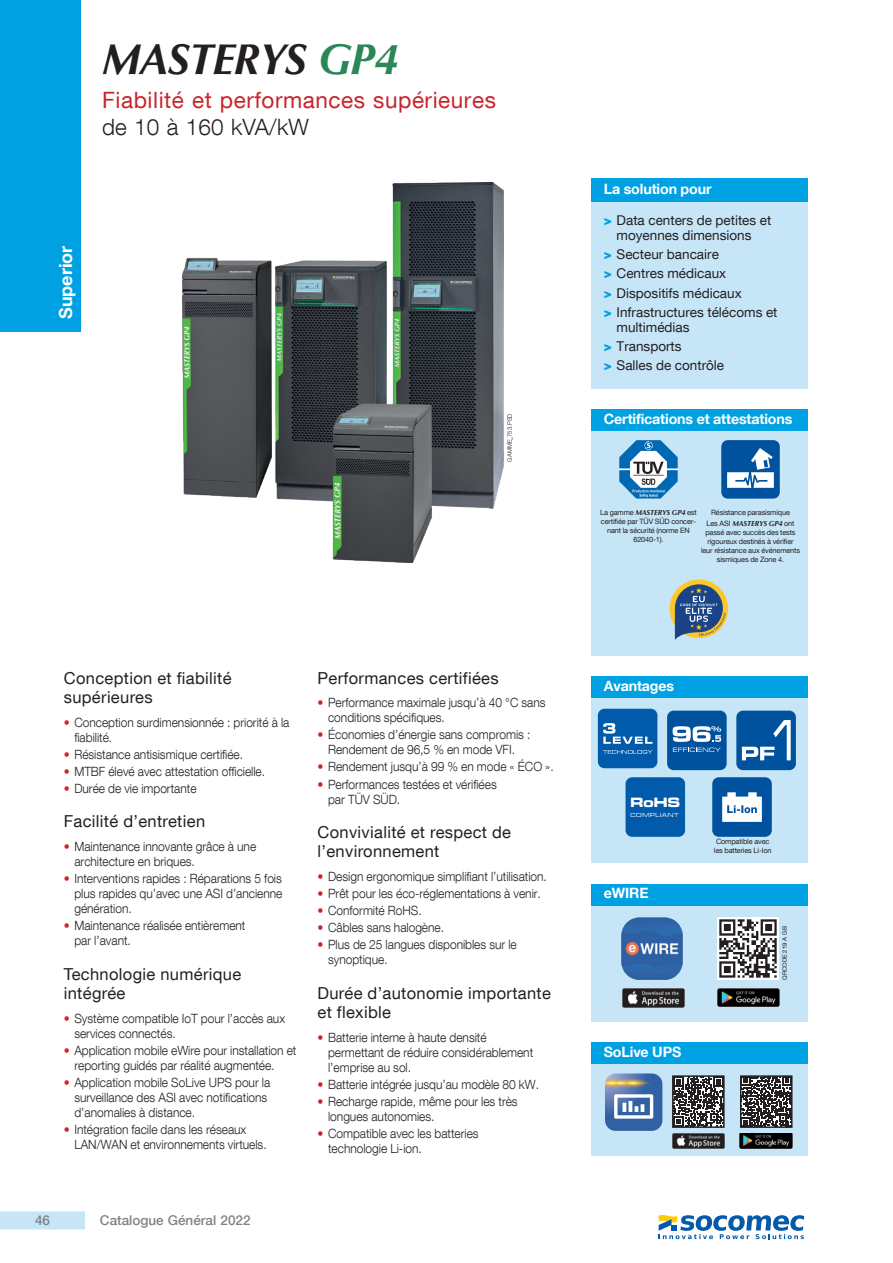
<style>
.page{position:relative;width:893px;height:1263px;background:#fff}
.page>*{position:absolute;margin:0;border:0;box-sizing:border-box;transform-origin:0 0}
.produit_page_1{font:italic 700 43.5px "Optima LT Std";letter-spacing:-.025em;color:#231f20}
.phase_puissance{font:22.5px "Helvetica Neue LT Com";letter-spacing:.025em;color:#c8242b}
.sous_titre_noir{font:300 22.5px "Helvetica Neue LT Com";letter-spacing:.01em;color:#231f20}
.t1{font:700 18px "Helvetica Neue LT Com";color:#fff}
.sous_titre_1ere_p{font:16.5px/19.5px "Helvetica Neue LT Com";letter-spacing:.02em;color:#231f20}
.navig_titre{font:700 14.25px "Helvetica Neue LT Com";letter-spacing:-.01em;color:#fff}
.t2{font:13.95px "Microgramma D Bold Exte";color:#fff}
.t3{font:13.5px/15px "Helvetica Neue LT Com";color:#231f20;text-align:center}
.t4{font:500 13.5px "Helvetica Neue LT Com";color:#808285}
.t5{font:300 12.75px/15px "Helvetica Neue LT Com";letter-spacing:-.005em;color:#231f20;scale:.94 1}
.legende_certif{font:7.35px/9px "Helvetica Neue LT Com";letter-spacing:-.02em;color:#231f20;text-align:center}
.reference{font:300 6px "Helvetica Neue LT Com";color:#231f20}
.référence_-_texte_co{font:6px "Helvetica Neue LT Com";color:#231f20}
.t6{font:6px "Microgramma D Medi Exte";letter-spacing:.1em;color:#fff}
.s1{color:#2b8758}
.s2{color:#c8242b}
.s3{font-weight:900;color:#00a1e3}
.s4{font-family:"Optima LT Std";font-weight:700;font-style:italic}
</style>
<div class="page">
<div style="left:0;top:1211px;width:85px;height:18px;background:#c6e6f8"></div>
<div style="left:0;top:0;width:81px;height:332px;background:#00a1e3"></div>
<img style="left:182px;top:182px;width:322px;height:380px">
<div style="left:591px;top:202px;width:217px;height:186px;background:#c6e6f8"></div>
<div style="left:591px;top:178px;width:217px;height:24px;background:#00a1e3"></div>
<div style="left:591px;top:905px;width:217px;height:116px;background:#c6e6f8"></div>
<div style="left:591px;top:884px;width:217px;height:21px;background:#00a1e3"></div>
<img style="left:622px;top:988px;width:63px;height:19px">
<img style="left:717px;top:988px;width:63px;height:19px">
<img style="left:621px;top:917px;width:62px;height:62px">
<img style="left:717px;top:917px;width:62px;height:62px">
<div style="left:591px;top:698px;width:217px;height:165px;background:#c6e6f8"></div>
<div style="left:591px;top:677px;width:217px;height:21px;background:#00a1e3"></div>
<div style="left:598px;top:709px;width:59px;height:59px;background:#015aaa;border-radius:7px"></div>
<svg style="left:603px;top:723px;width:49px;height:21px"></svg>
<svg style="left:603px;top:750px;width:50px;height:4px"></svg>
<div style="left:667px;top:711px;width:60px;height:59px;background:#00519e;border-radius:7px"></div>
<svg style="left:673px;top:748px;width:48px;height:4px"></svg>
<svg style="left:673px;top:726px;width:48px;height:16px"></svg>
<div style="left:736px;top:711px;width:60px;height:59px;background:#00519e;border-radius:7px"></div>
<svg style="left:742px;top:720px;width:49px;height:40px"></svg>
<div style="left:626px;top:777px;width:59px;height:60px;background:#015aaa;border-radius:7px"></div>
<div style="left:712px;top:777px;width:60px;height:60px;background:#00519e;border-radius:7px"></div>
<svg style="left:722px;top:792px;width:40px;height:30px"></svg>
<div style="left:591px;top:1064px;width:217px;height:92px;background:#c6e6f8"></div>
<div style="left:591px;top:1043px;width:217px;height:21px;background:#00a1e3"></div>
<svg style="left:605px;top:1073px;width:57px;height:58px;background:#6f8cb3"></svg>
<svg style="left:675px;top:1078px;width:47px;height:47px;background:#6d6a6b"></svg>
<div style="left:672px;top:1075px;width:53px;height:53px;border:2px solid #231f20"></div>
<svg style="left:743px;top:1078px;width:46px;height:47px;background:#615f5f"></svg>
<div style="left:740px;top:1075px;width:52px;height:53px;border:2px solid #231f20"></div>
<img style="left:672px;top:1133px;width:53px;height:15px">
<img style="left:740px;top:1133px;width:52px;height:15px">
<div style="left:591px;top:431px;width:217px;height:224px;background:#c6e6f8"></div>
<div style="left:591px;top:410px;width:217px;height:21px;background:#00a1e3"></div>
<svg style="left:619px;top:440px;width:59px;height:59px"></svg>
<div style="left:721px;top:440px;width:59px;height:59px;background:#00519e;border-radius:6px"></div>
<svg style="left:727px;top:448px;width:47px;height:40px"></svg>
<svg style="left:669px;top:579px;width:59px;height:59px"></svg>
<svg style="left:675px;top:584px;width:51px;height:56px;background:#6a7d8b"></svg>
<svg style="left:659px;top:1215px;width:145px;height:24px"></svg>
<p class="produit_page_1" style="left:102px;top:34px;width:298px">MASTERYS <span class="s1">GP4</span></p>
<p class="phase_puissance" style="left:102px;top:86px;width:395px">Fiabilité et performances supérieures</p>
<p class="sous_titre_noir" style="left:102px;top:114px;width:208px">de 10 à 160 kVA/kW</p>
<h3 class="t1" style="left:54px;top:319px;width:75px;rotate:-90deg">Superior</h3>
<p class="reference" style="left:506px;top:462px;width:50px;rotate:-90deg">GAMME_753.PSD</p>
<p class="sous_titre_1ere_p" style="left:64px;top:668px;width:169px">Conception et fiabilité supérieures</p>
<p class="t5" style="left:74px;top:714px;width:230px;text-indent:-11px"><span class="s2">•</span> Conception surdimensionnée : priorité à la fiabilité.</p>
<p class="t5" style="left:64px;top:746px;width:192px"><span class="s2">•</span> Résistance antisismique certifiée.</p>
<p class="t5" style="left:64px;top:764px;width:216px"><span class="s2">•</span> MTBF élevé avec attestation officielle.</p>
<p class="t5" style="left:64px;top:781px;width:143px"><span class="s2">•</span> Durée de vie importante</p>
<p class="sous_titre_1ere_p" style="left:64px;top:811px;width:143px">Facilité d’entretien</p>
<p class="t5" style="left:74px;top:839px;width:195px;text-indent:-11px"><span class="s2">•</span> Maintenance innovante grâce à une architecture en briques.</p>
<p class="t5" style="left:74px;top:871px;width:223px;text-align:justify;text-indent:-11px"><span class="s2">•</span> Interventions rapides : Réparations 5 fois plus rapides qu’avec une ASI d’ancienne génération.</p>
<p class="t5" style="left:74px;top:918px;width:183px;text-indent:-11px"><span class="s2">•</span> Maintenance réalisée entièrement par l’avant.</p>
<p class="sous_titre_1ere_p" style="left:64px;top:963px;width:179px">Technologie numérique intégrée</p>
<p class="t5" style="left:74px;top:1010px;width:226px;text-indent:-11px"><span class="s2">•</span> Système compatible IoT pour l’accès aux services connectés.</p>
<p class="t5" style="left:74px;top:1042px;width:238px;text-indent:-11px"><span class="s2">•</span> Application mobile eWire pour installation et reporting guidés par réalité augmentée.</p>
<p class="t5" style="left:74px;top:1074px;width:210px;text-indent:-11px"><span class="s2">•</span> Application mobile SoLive UPS pour la surveillance des ASI avec notifications d’anomalies à distance.</p>
<p class="t5" style="left:74px;top:1122px;width:206px;text-indent:-11px"><span class="s2">•</span> Intégration facile dans les réseaux<br>LAN/WAN et environnements virtuels.</p>
<p class="sous_titre_1ere_p" style="left:317px;top:668px;width:183px">Performances certifiées</p>
<p class="t5" style="left:328px;top:695px;width:233px;text-indent:-11px"><span class="s2">•</span> Performance maximale jusqu’à 40 °C sans conditions spécifiques.</p>
<p class="t5" style="left:317px;top:727px;width:228px;text-align:center"><span class="s2">•</span> Économies d’énergie sans compromis :<br>Rendement de 96,5 % en mode VFI.</p>
<p class="t5" style="left:317px;top:759px;width:253px"><span class="s2">•</span> Rendement jusqu’à 99 % en mode « ÉCO ».</p>
<p class="t5" style="left:328px;top:776px;width:181px;text-indent:-11px"><span class="s2">•</span> Performances testées et vérifiées par TÜV SÜD.</p>
<p class="sous_titre_1ere_p" style="left:317px;top:822px;width:195px">Convivialité et respect de l’environnement</p>
<p class="t5" style="left:317px;top:869px;width:246px"><span class="s2">•</span> Design ergonomique simplifiant l’utilisation.</p>
<p class="t5" style="left:317px;top:886px;width:239px"><span class="s2">•</span> Prêt pour les éco-réglementations à venir.</p>
<p class="t5" style="left:317px;top:903px;width:112px"><span class="s2">•</span> Conformité RoHS.</p>
<p class="t5" style="left:317px;top:920px;width:136px"><span class="s2">•</span> Câbles sans halogène.</p>
<p class="t5" style="left:328px;top:937px;width:202px;text-indent:-11px"><span class="s2">•</span> Plus de 25 langues disponibles sur le synoptique.</p>
<p class="sous_titre_1ere_p" style="left:317px;top:983px;width:235px">Durée d’autonomie importante et flexible</p>
<p class="t5" style="left:328px;top:1029px;width:220px;text-indent:-11px"><span class="s2">•</span> Batterie interne à haute densité permettant de réduire considérablement l’emprise au sol.</p>
<p class="t5" style="left:317px;top:1077px;width:237px"><span class="s2">•</span> Batterie intégrée jusqu’au modèle 80 kW.</p>
<p class="t5" style="left:328px;top:1094px;width:203px;text-indent:-11px"><span class="s2">•</span> Recharge rapide, même pour les très longues autonomies.</p>
<p class="t5" style="left:328px;top:1126px;width:162px;text-indent:-11px"><span class="s2">•</span> Compatible avec les batteries technologie Li-ion.</p>
<p class="t4" style="left:35px;top:1212px;width:17px">46</p>
<p class="t4" style="left:100px;top:1212px;width:152px">Catalogue Général 2022</p>
<p class="navig_titre" style="left:604px;top:180px;width:109px">La solution pour</p>
<p class="t3" style="left:604px;top:212px;width:169px"><span class="s3">&gt;</span> Data centers de petites et moyennes dimensions</p>
<p class="t3" style="left:604px;top:246px;width:117px"><span class="s3">&gt;</span> Secteur bancaire</p>
<p class="t3" style="left:604px;top:266px;width:124px"><span class="s3">&gt;</span> Centres médicaux</p>
<p class="t3" style="left:604px;top:285px;width:139px"><span class="s3">&gt;</span> Dispositifs médicaux</p>
<p class="t3" style="left:617px;top:304px;width:162px;text-align:left;text-indent:-13px"><span class="s3">&gt;</span> Infrastructures télécoms et multimédias</p>
<p class="t3" style="left:604px;top:338px;width:79px"><span class="s3">&gt;</span> Transports</p>
<p class="t3" style="left:604px;top:358px;width:122px"><span class="s3">&gt;</span> Salles de contrôle</p>
<p class="navig_titre" style="left:604px;top:410px;width:190px">Certifications et attestations</p>
<p class="legende_certif" style="left:600px;top:508px;width:98px">La gamme <span class="s4">MASTERYS GP4</span> est certifiée par TÜV SÜD concer&shy;nant la sécurité (norme EN<br>62040-1).</p>
<p class="legende_certif" style="left:711px;top:508px;width:80px">Résistance parasismique</p>
<p class="legende_certif" style="left:701px;top:519px;width:101px">Les ASI <span class="s4">MASTERYS GP4</span> ont passé avec succès des tests rigoureux destinés à vérifier leur résistance aux événements sismiques de Zone 4.</p>
<p class="navig_titre" style="left:604px;top:677px;width:72px">Avantages</p>
<p class="t2" style="left:630px;top:793px;width:51px">RoHS</p>
<p class="t6" style="left:630px;top:811px;width:50px">COMPLIANT</p>
<p class="navig_titre" style="left:604px;top:884px;width:46px">eWIRE</p>
<p class="navig_titre" style="left:604px;top:1043px;width:79px">SoLive UPS</p>
<p class="legende_certif" style="left:714px;top:837px;width:59px;text-align:left">Compatible avec les batteries Li-Ion</p>
<p class="référence_-_texte_co" style="left:781px;top:980px;width:55px;rotate:-90deg">QRCODE 219 A GB</p>
</div>
